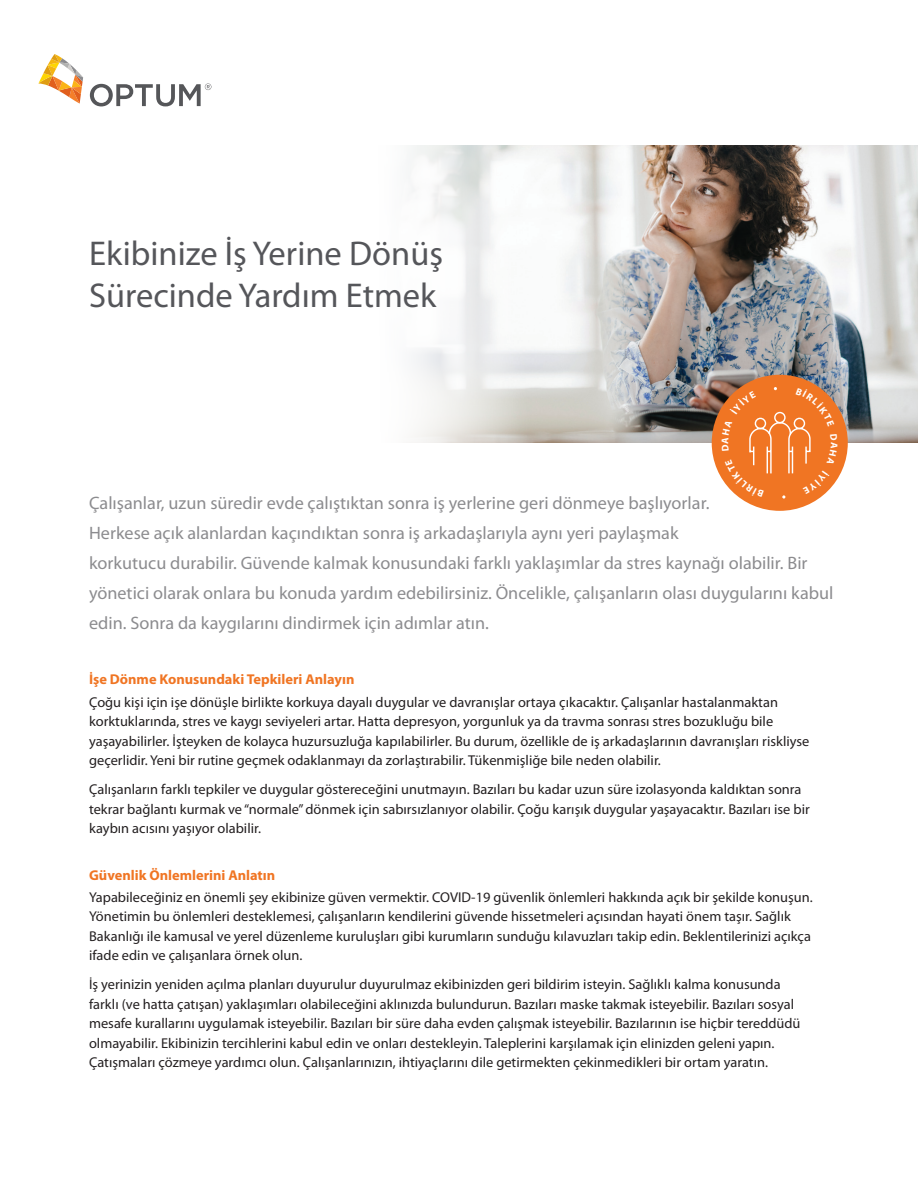
<style>
.page{position:relative;width:918px;height:1188px;background:#fff}
.page>*{position:absolute;margin:0;border:0;box-sizing:border-box;transform-origin:0 0}
.t1{font:34.5px/42px "Myriad Pro";color:#55565a}
.Body{font:18px/30px "Myriad Pro";color:#8c8c8f}
.Body-2{font:14.25px/19.5px "Myriad Pro";color:#231f20}
.Orange_Subheads{font:700 14.25px "Myriad Pro";color:#f07523}
</style>
<div class="page">
<svg style="left:38px;top:54px;width:45px;height:50px"></svg>
<svg style="left:90px;top:83px;width:121px;height:23px"></svg>
<img style="left:410px;top:146px;width:508px;height:297px">
<div style="left:712px;top:375px;width:136px;height:136px;background:#f07523;border-radius:50%"></div>
<svg style="left:722px;top:387px;width:116px;height:112px"></svg>
<p class="t1" style="left:89px;top:232px;width:355px">Ekibinize İş Yerine Dönüş<br>Sürecinde Yardım Etmek</p>
<p class="Body" style="left:89px;top:487px;width:746px">Çalışanlar, uzun süredir evde çalıştıktan sonra iş yerlerine geri dönmeye başlıyorlar.<br>Herkese açık alanlardan kaçındıktan sonra iş arkadaşlarıyla aynı yeri paylaşmak<br>korkutucu durabilir. Güvende kalmak konusundaki farklı yaklaşımlar da stres kaynağı olabilir. Bir yönetici olarak onlara bu konuda yardım edebilirsiniz. Öncelikle, çalışanların olası duygularını kabul edin. Sonra da kaygılarını dindirmek için adımlar atın.</p>
<p class="Orange_Subheads" style="left:89px;top:670px;width:267px">İşe Dönme Konusundaki Tepkileri Anlayın</p>
<p class="Body-2" style="left:89px;top:692px;width:722px">Çoğu kişi için işe dönüşle birlikte korkuya dayalı duygular ve davranışlar ortaya çıkacaktır. Çalışanlar hastalanmaktan korktuklarında, stres ve kaygı seviyeleri artar. Hatta depresyon, yorgunluk ya da travma sonrası stres bozukluğu bile yaşayabilirler. İşteyken de kolayca huzursuzluğa kapılabilirler. Bu durum, özellikle de iş arkadaşlarının davranışları riskliyse geçerlidir. Yeni bir rutine geçmek odaklanmayı da zorlaştırabilir. Tükenmişliğe bile neden olabilir.</p>
<p class="Body-2" style="left:89px;top:779px;width:722px">Çalışanların farklı tepkiler ve duygular göstereceğini unutmayın. Bazıları bu kadar uzun süre izolasyonda kaldıktan sonra tekrar bağlantı kurmak ve “normale” dönmek için sabırsızlanıyor olabilir. Çoğu karışık duygular yaşayacaktır. Bazıları ise bir kaybın acısını yaşıyor olabilir.</p>
<p class="Orange_Subheads" style="left:89px;top:865px;width:188px">Güvenlik Önlemlerini Anlatın</p>
<p class="Body-2" style="left:89px;top:887px;width:725px">Yapabileceğiniz en önemli şey ekibinize güven vermektir. COVID-19 güvenlik önlemleri hakkında açık bir şekilde konuşun.<br>Yönetimin bu önlemleri desteklemesi, çalışanların kendilerini güvende hissetmeleri açısından hayati önem taşır. Sağlık Bakanlığı ile kamusal ve yerel düzenleme kuruluşları gibi kurumların sunduğu kılavuzları takip edin. Beklentilerinizi açıkça ifade edin ve çalışanlara örnek olun.</p>
<p class="Body-2" style="left:89px;top:974px;width:713px">İş yerinizin yeniden açılma planları duyurulur duyurulmaz ekibinizden geri bildirim isteyin. Sağlıklı kalma konusunda farklı (ve hatta çatışan) yaklaşımları olabileceğini aklınızda bulundurun. Bazıları maske takmak isteyebilir. Bazıları sosyal mesafe kurallarını uygulamak isteyebilir. Bazıları bir süre daha evden çalışmak isteyebilir. Bazılarının ise hiçbir tereddüdü olmayabilir. Ekibinizin tercihlerini kabul edin ve onları destekleyin. Taleplerini karşılamak için elinizden geleni yapın.<br>Çatışmaları çözmeye yardımcı olun. Çalışanlarınızın, ihtiyaçlarını dile getirmekten çekinmedikleri bir ortam yaratın.</p>
</div>
